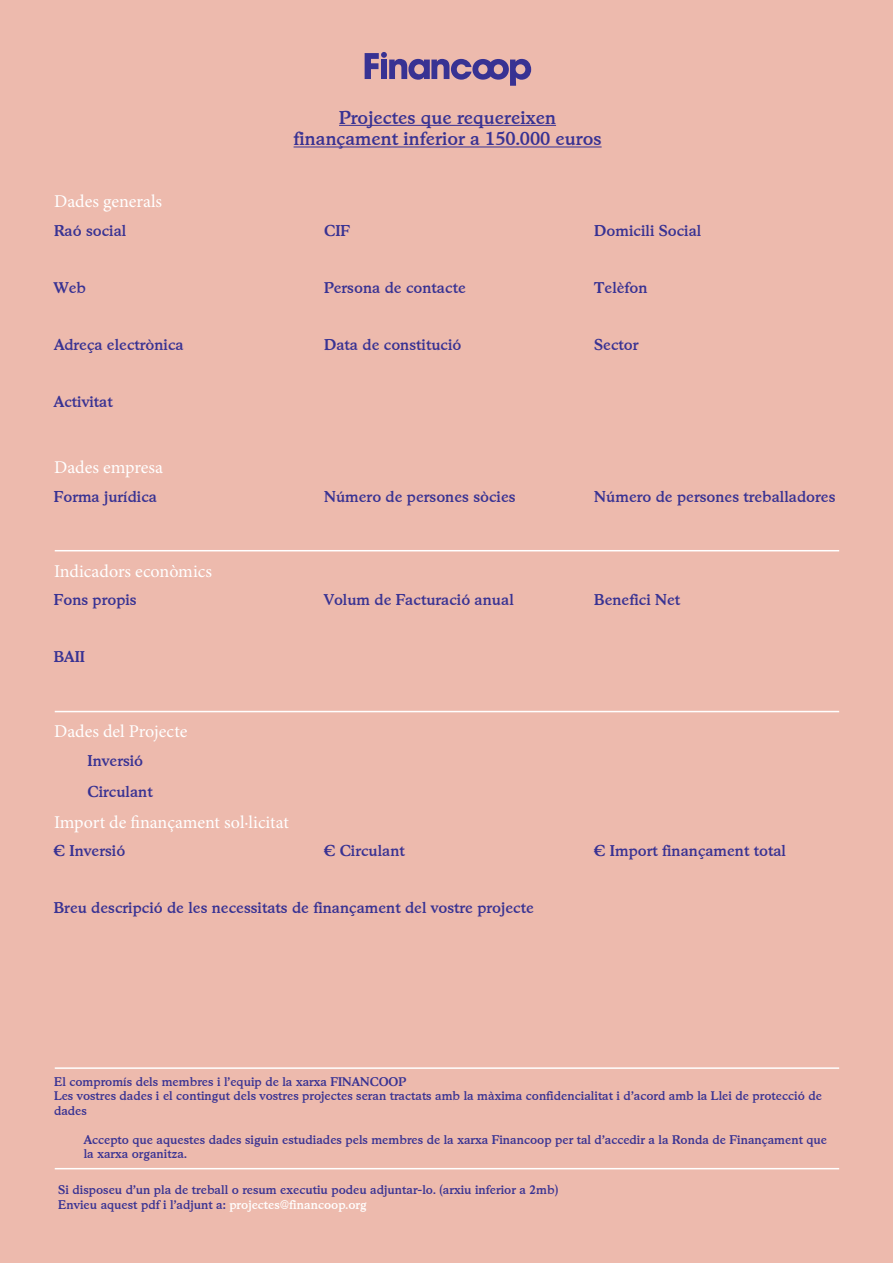
<style>
.page{position:relative;width:893px;height:1263px;background:#edbaad}
.page>*{position:absolute;margin:0;border:0;box-sizing:border-box;transform-origin:0 0}
.t1{font:18px "Minion Pro";color:#fff}
.t2{font:500 18px/21.6px "Stratford";color:#383293;text-align:center}
.t3{font:500 15px/30.6px "Stratford";color:#383293}
.t4{font:500 12px/14.4px "Stratford";color:#383293}
.s1{color:#fff}
</style>
<div class="page">
<svg style="left:365px;top:52px;width:166px;height:34px"></svg>
<hr style="left:339px;top:125px;width:217px;height:1px;background:#383293">
<hr style="left:294px;top:147px;width:308px;height:1px;background:#383293">
<hr style="left:55px;top:550px;width:784px;height:1px;background:#fff">
<hr style="left:55px;top:711px;width:784px;height:1px;background:#fff">
<hr style="left:55px;top:1067px;width:784px;height:2px;background:#fff">
<hr style="left:55px;top:1168px;width:784px;height:1px;background:#fff">
<h1 class="t1" style="left:54px;top:190px;width:110px">Dades generals</h1>
<h1 class="t2" style="left:294px;top:107px;width:310px">Projectes que requereixen finançament inferior a 150.000 euros</h1>
<p class="t3" style="left:54px;top:215px;width:74px">Raó social</p>
<p class="t3" style="left:324px;top:215px;width:27px">CIF</p>
<p class="t3" style="left:594px;top:215px;width:109px">Domicili Social</p>
<p class="t3" style="left:54px;top:272px;width:34px">Web</p>
<p class="t3" style="left:324px;top:272px;width:143px">Persona de contacte</p>
<p class="t3" style="left:594px;top:272px;width:55px">Telèfon</p>
<p class="t3" style="left:54px;top:329px;width:131px">Adreça electrònica</p>
<p class="t3" style="left:324px;top:329px;width:139px">Data de constitució</p>
<p class="t3" style="left:594px;top:329px;width:46px">Sector</p>
<p class="t3" style="left:54px;top:386px;width:60px">Activitat</p>
<h1 class="t1" style="left:54px;top:455px;width:111px">Dades empresa</h1>
<p class="t3" style="left:54px;top:481px;width:105px">Forma jurídica</p>
<p class="t3" style="left:324px;top:481px;width:193px">Número de persones sòcies</p>
<p class="t3" style="left:594px;top:481px;width:243px">Número de persones treballadores</p>
<h1 class="t1" style="left:54px;top:559px;width:160px">Indicadors econòmics</h1>
<p class="t3" style="left:54px;top:585px;width:84px">Fons propis</p>
<p class="t3" style="left:324px;top:585px;width:191px">Volum de Facturació anual</p>
<p class="t3" style="left:594px;top:585px;width:88px">Benefici Net</p>
<p class="t3" style="left:54px;top:642px;width:33px">BAII</p>
<h1 class="t1" style="left:54px;top:720px;width:135px">Dades del Projecte</h1>
<p class="t3" style="left:88px;top:745px;width:67px">Inversió<br>Circulant</p>
<h1 class="t1" style="left:54px;top:810px;width:236px">Import de finançament sol·licitat</h1>
<p class="t3" style="left:54px;top:836px;width:73px">€ Inversió</p>
<p class="t3" style="left:324px;top:836px;width:82px">€ Circulant</p>
<p class="t3" style="left:594px;top:836px;width:193px">€ Import finançament total</p>
<p class="t3" style="left:54px;top:892px;width:481px">Breu descripció de les necessitats de finançament del vostre projecte</p>
<p class="t4" style="left:54px;top:1075px;width:769px">El compromís dels membres i l’equip de la xarxa FINANCOOP<br>Les vostres dades i el contingut dels vostres projectes seran tractats amb la màxima confidencialitat i d’acord amb la Llei de protecció de dades</p>
<p class="t4" style="left:84px;top:1132px;width:745px">Accepto que aquestes dades siguin estudiades pels membres de la xarxa Financoop per tal d’accedir a la Ronda de Finançament que la xarxa organitza.</p>
<p class="t4" style="left:58px;top:1183px;width:501px">Si disposeu d’un pla de treball o resum executiu podeu adjuntar-lo. (arxiu inferior a 2mb)<br>Envieu aquest pdf i l’adjunt a: <span class="s1">projectes@financoop.org</span></p>
</div>
